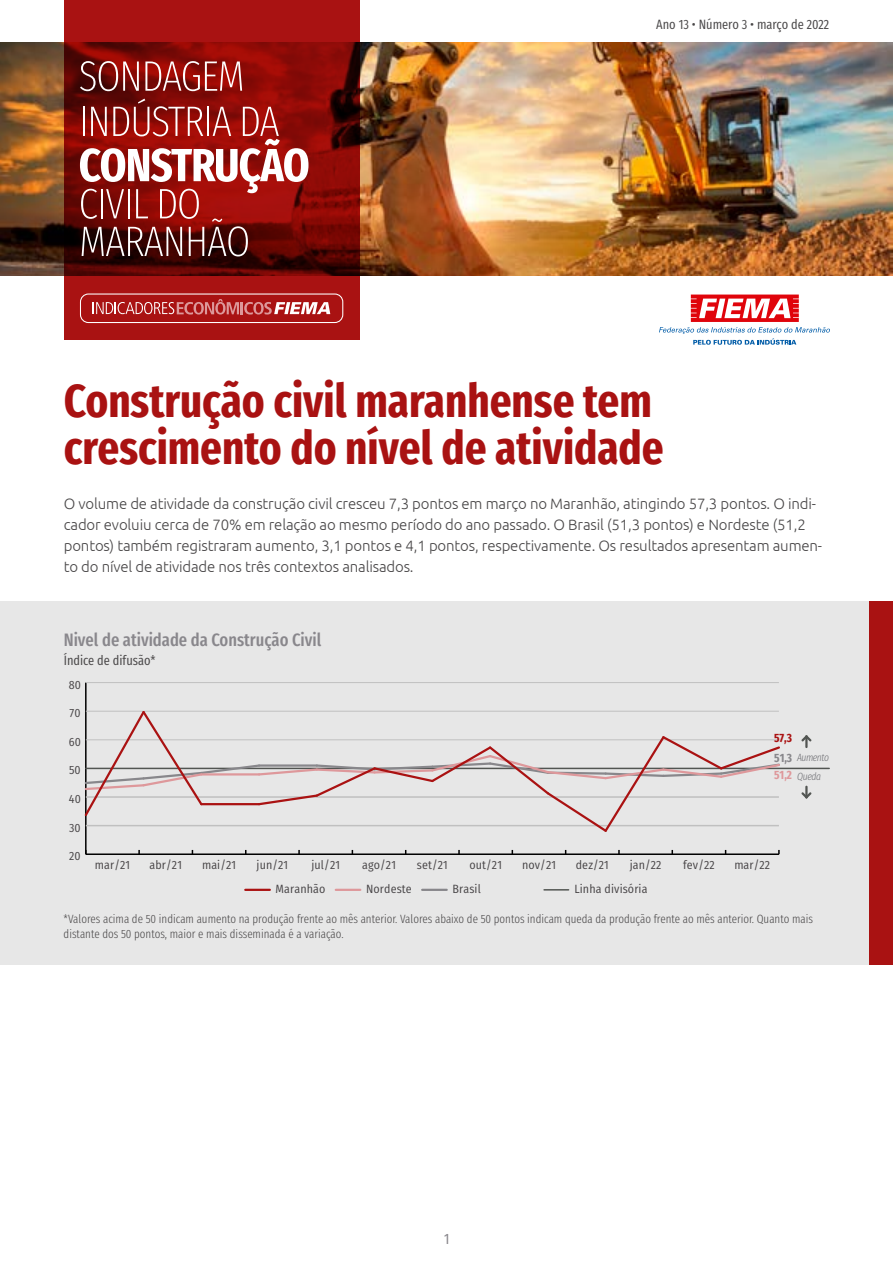
<style>
.page{position:relative;width:893px;height:1263px;background:#fff}
.page>*{position:absolute;margin:0;border:0;box-sizing:border-box;transform-origin:0 0}
.t1{font:700 46.5px/46.5px "Fira Sans Compressed";color:#a91212}
.t2{font:500 18px "Fira Sans Compressed";color:#89878c}
.t3{font:300 15px/21px "Ubuntu";letter-spacing:-.01em;color:#494748}
.t4{font:15px "Fira Sans Compressed";color:#89878c}
.t5{font:13.5px "Fira Sans Compressed";color:#494748}
.t6{font:300 12px/14.4px "Fira Sans Compressed";color:#494748}
.t7{font:12px "Fira Sans Condensed";letter-spacing:.01em;color:#474446}
.t8{font:700 12px "Fira Sans Compressed";color:#aa1212}
.t9{font:700 12px "Fira Sans Compressed";color:#88878b}
.t10{font:700 12px "Fira Sans Compressed";color:#de989b}
.t11{font:italic 300 10.5px "Fira Sans Compressed";letter-spacing:-.045em;color:#717176}
</style>
<div class="page">
<img style="left:0;top:43px;width:893px;height:232px">
<svg style="left:64px;top:1px;width:295px;height:339px;background:#890c0b"></svg>
<div style="left:80px;top:293px;width:263px;height:30px;border:1px solid #fff;border-radius:8px"></div>
<svg style="left:93px;top:299px;width:237px;height:15px;background:#c25556"></svg>
<div style="left:0;top:602px;width:893px;height:363px;background:#e7e7e7"></div>
<div style="left:869px;top:602px;width:24px;height:363px;background:#a91212"></div>
<svg style="left:801px;top:735px;width:10px;height:13px"></svg>
<svg style="left:801px;top:786px;width:10px;height:12px"></svg>
<svg style="left:544px;top:889px;width:25px;height:1px"></svg>
<hr style="left:245px;top:889px;width:25px;height:2px;background:#aa1212">
<hr style="left:336px;top:889px;width:24px;height:2px;background:#de989b">
<hr style="left:422px;top:889px;width:25px;height:2px;background:#88878b">
<hr style="left:86px;top:853px;width:693px;height:2px;background:#000">
<hr style="left:85px;top:683px;width:2px;height:171px;background:#000">
<hr style="left:86px;top:768px;width:743px;height:1px;background:#525552">
<hr style="left:86px;top:682px;width:693px;height:1px;background:#c0c0c0">
<svg style="left:84px;top:709px;width:698px;height:125px"></svg>
<svg style="left:80px;top:61px;width:59px;height:30px;background:#89403e"></svg>
<svg style="left:145px;top:61px;width:97px;height:30px;background:#a9433f"></svg>
<svg style="left:80px;top:99px;width:228px;height:157px"></svg>
<svg style="left:659px;top:295px;width:171px;height:50px"></svg>
<p class="t5" style="left:656px;top:14px;width:174px">Ano 13 • Número 3 • março de 2022</p>
<h1 class="t1" style="left:64px;top:375px;width:601px">Construção civil maranhense tem crescimento do nível de atividade</h1>
<p class="t3" style="left:64px;top:493px;width:760px">O volume de atividade da construção civil cresceu 7,3 pontos em março no Maranhão, atingindo 57,3 pontos. O indi&shy;cador evoluiu cerca de 70% em relação ao mesmo período do ano passado. O Brasil (51,3 pontos) e Nordeste (51,2 pontos) também registraram aumento, 3,1 pontos e 4,1 pontos, respectivamente. Os resultados apresentam aumen&shy;to do nível de atividade nos três contextos analisados.</p>
<p class="t2" style="left:64px;top:625px;width:259px">Nivel de atividade da Construção Civil</p>
<p class="t5" style="left:64px;top:650px;width:93px">Índice de difusão*</p>
<p class="t7" style="left:69px;top:675px;width:14px">80</p>
<p class="t7" style="left:69px;top:704px;width:13px">70</p>
<p class="t7" style="left:69px;top:733px;width:14px">60</p>
<p class="t7" style="left:69px;top:761px;width:13px">50</p>
<p class="t7" style="left:69px;top:790px;width:14px">40</p>
<p class="t7" style="left:69px;top:818px;width:13px">30</p>
<p class="t7" style="left:69px;top:847px;width:13px">20</p>
<p class="t8" style="left:774px;top:728px;width:19px">57,3</p>
<p class="t9" style="left:774px;top:747px;width:19px">51,3</p>
<p class="t10" style="left:774px;top:765px;width:19px">51,2</p>
<p class="t11" style="left:797px;top:750px;width:33px">Aumento</p>
<p class="t11" style="left:797px;top:769px;width:26px">Queda</p>
<p class="t7" style="left:95px;top:856px;width:37px">mar/21</p>
<p class="t7" style="left:150px;top:856px;width:34px">abr/21</p>
<p class="t7" style="left:202px;top:856px;width:36px">mai/21</p>
<p class="t7" style="left:257px;top:856px;width:33px">jun/21</p>
<p class="t7" style="left:311px;top:856px;width:30px">jul/21</p>
<p class="t7" style="left:362px;top:856px;width:35px">ago/21</p>
<p class="t7" style="left:417px;top:856px;width:32px">set/21</p>
<p class="t7" style="left:469px;top:856px;width:34px">out/21</p>
<p class="t7" style="left:522px;top:856px;width:35px">nov/21</p>
<p class="t7" style="left:576px;top:856px;width:34px">dez/21</p>
<p class="t7" style="left:630px;top:856px;width:33px">jan/22</p>
<p class="t7" style="left:683px;top:856px;width:33px">fev/22</p>
<p class="t7" style="left:734px;top:856px;width:37px">mar/22</p>
<p class="t7" style="left:276px;top:880px;width:51px">Maranhão</p>
<p class="t7" style="left:366px;top:880px;width:47px">Nordeste</p>
<p class="t7" style="left:453px;top:880px;width:30px">Brasil</p>
<p class="t7" style="left:574px;top:880px;width:75px">Linha divisória</p>
<p class="t6" style="left:64px;top:912px;width:751px">*Valores acima de 50 indicam aumento na produção frente ao mês anterior. Valores abaixo de 50 pontos indicam queda da produção frente ao mês anterior. Quanto mais distante dos 50 pontos, maior e mais disseminada é a variação.</p>
<p class="t4" style="left:444px;top:1227px;width:7px">1</p>
</div>
